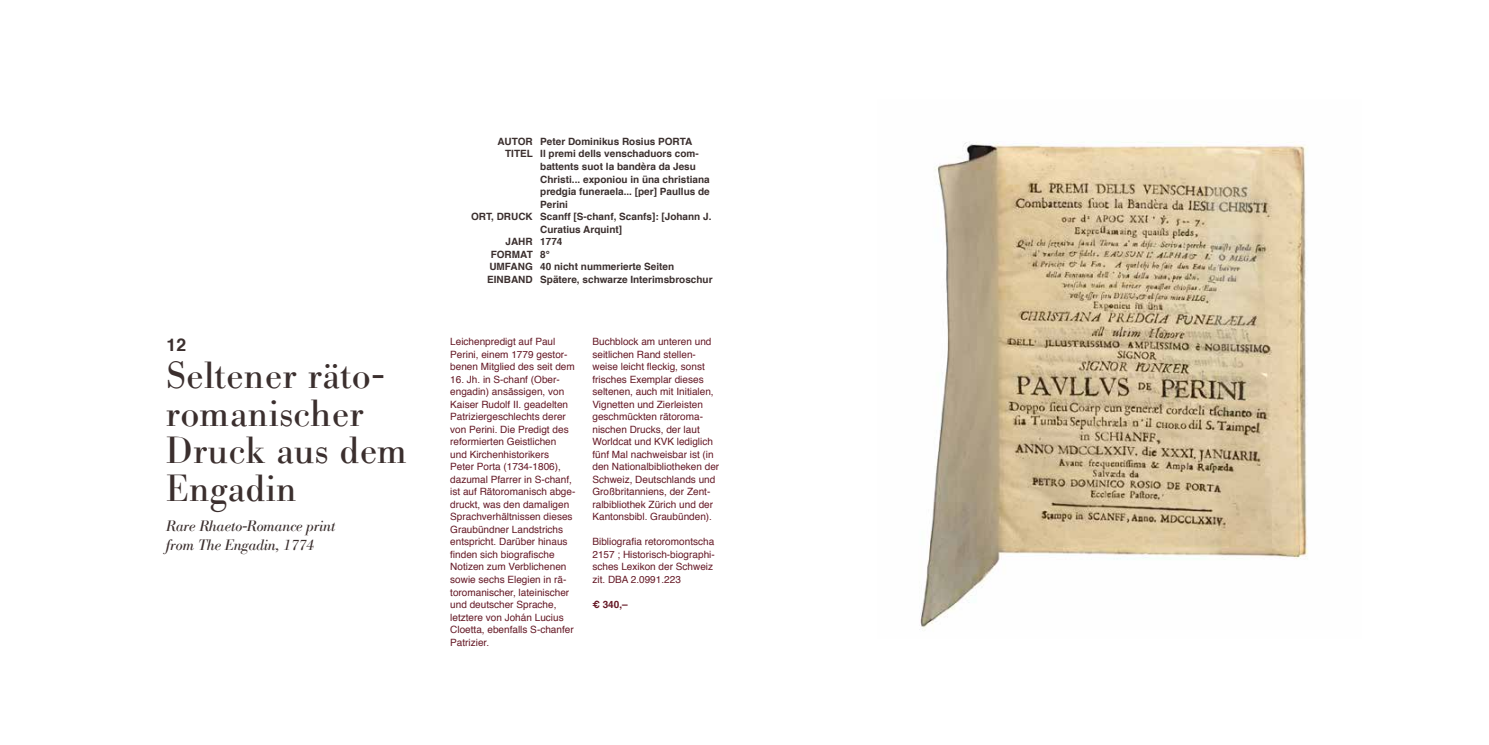
<style>
.page{position:relative;width:1489px;height:745px;background:#fff}
.page>*{position:absolute;margin:0;border:0;box-sizing:border-box;transform-origin:0 0}
.t1{font:37.5px/37.5px "Modern Bodoni";letter-spacing:.02em;color:#3b2f2e}
.t2{font:700 17.5px "Helvetica";color:#3b2f2e}
.t3{font:italic 15px/18.8px "Modern Bodoni";color:#3b2f2e}
.t4{font:10px/12.5px "Helvetica";color:#651825}
.t5{font:700 10px "Helvetica";color:#3b2f2e}
.t6{font:700 10px "Helvetica";color:#651825}
</style>
<div class="page">
<img style="left:919px;top:142px;width:389px;height:488px">
<h2 class="t2" style="left:167px;top:330px;width:21px">12</h2>
<h1 class="t1" style="left:167px;top:358px;width:242px">Seltener räto&shy;romanischer<br>Druck aus dem<br>Engadin</h1>
<h3 class="t3" style="left:167px;top:516px;width:170px">Rare Rhaeto-Romance print from The Engadin, 1774</h3>
<p class="t5" style="left:497px;top:133px;width:196px">AUTOR Peter Dominikus Rosius PORTA</p>
<p class="t5" style="left:505px;top:146px;width:195px">TITEL Il premi dells venschaduors com-</p>
<p class="t5" style="left:540px;top:158px;width:157px">battents suot la bandèra da Jesu</p>
<p class="t5" style="left:540px;top:171px;width:171px">Christi... exponiou in üna christiana</p>
<p class="t5" style="left:540px;top:183px;width:171px">predgia funeraela... [per] Paullus de</p>
<p class="t5" style="left:540px;top:196px;width:29px">Perini</p>
<p class="t5" style="left:471px;top:208px;width:242px">ORT, DRUCK Scanff [S-chanf, Scanfs]: [Johann J.</p>
<p class="t5" style="left:540px;top:221px;width:83px">Curatius Arquint]</p>
<p class="t5" style="left:505px;top:233px;width:58px">JAHR 1774</p>
<p class="t5" style="left:490px;top:246px;width:61px">FORMAT 8°</p>
<p class="t5" style="left:489px;top:258px;width:186px">UMFANG 40 nicht nummerierte Seiten</p>
<p class="t5" style="left:487px;top:271px;width:227px">EINBAND Spätere, schwarze Interimsbroschur</p>
<p class="t4" style="left:450px;top:335px;width:126px">Leichenpredigt auf Paul<br>Perini, einem 1779 gestor&shy;benen Mitglied des seit dem</p>
<p class="t4" style="left:450px;top:373px;width:127px">16. Jh. in S-chanf (Ober&shy;engadin) ansässigen, von<br>Kaiser Rudolf II . geadelten<br>Patriziergeschlechts derer von Perini. Die Predigt des reformierten Geistlichen und Kirchenhistorikers<br>Peter Porta (1734-1806), dazumal Pfarrer in S-chanf, ist auf Rätoromanisch abge&shy;druckt, was den damaligen<br>Sprachverhältnissen dieses<br>Graubündner Landstrichs entspricht. Darüber hinaus finden sich biografische<br>Notizen zum Verblichenen sowie sechs Elegien in rä&shy;toromanischer, lateinischer und deutscher Sprache, letztere von Johán Lucius<br>Cloetta, ebenfalls S-chanfer<br>Patrizier.</p>
<p class="t4" style="left:592px;top:335px;width:128px">Buchblock am unteren und seitlichen Rand stellen&shy;weise leicht fleckig, sonst frisches Exemplar dieses seltenen, auch mit I nitialen,<br>Vignetten und Zierleisten geschmückten rätoroma&shy;nischen Drucks, der laut<br>Worldcat und KVK lediglich fünf Mal nachweisbar ist (in den Nationalbibliotheken der<br>Schweiz, Deutschlands und<br>Großbritanniens, der Zent&shy;ralbibliothek Zürich und der<br>Kantonsbibl. Graubünden).</p>
<p class="t4" style="left:592px;top:535px;width:124px">Bibliografia retoromontscha<br>2157 ; Historisch-biographi&shy;sches Lexikon der Schweiz zit. DBA 2.0991.223</p>
<p class="t6" style="left:592px;top:596px;width:37px">€ 340,–</p>
</div>
